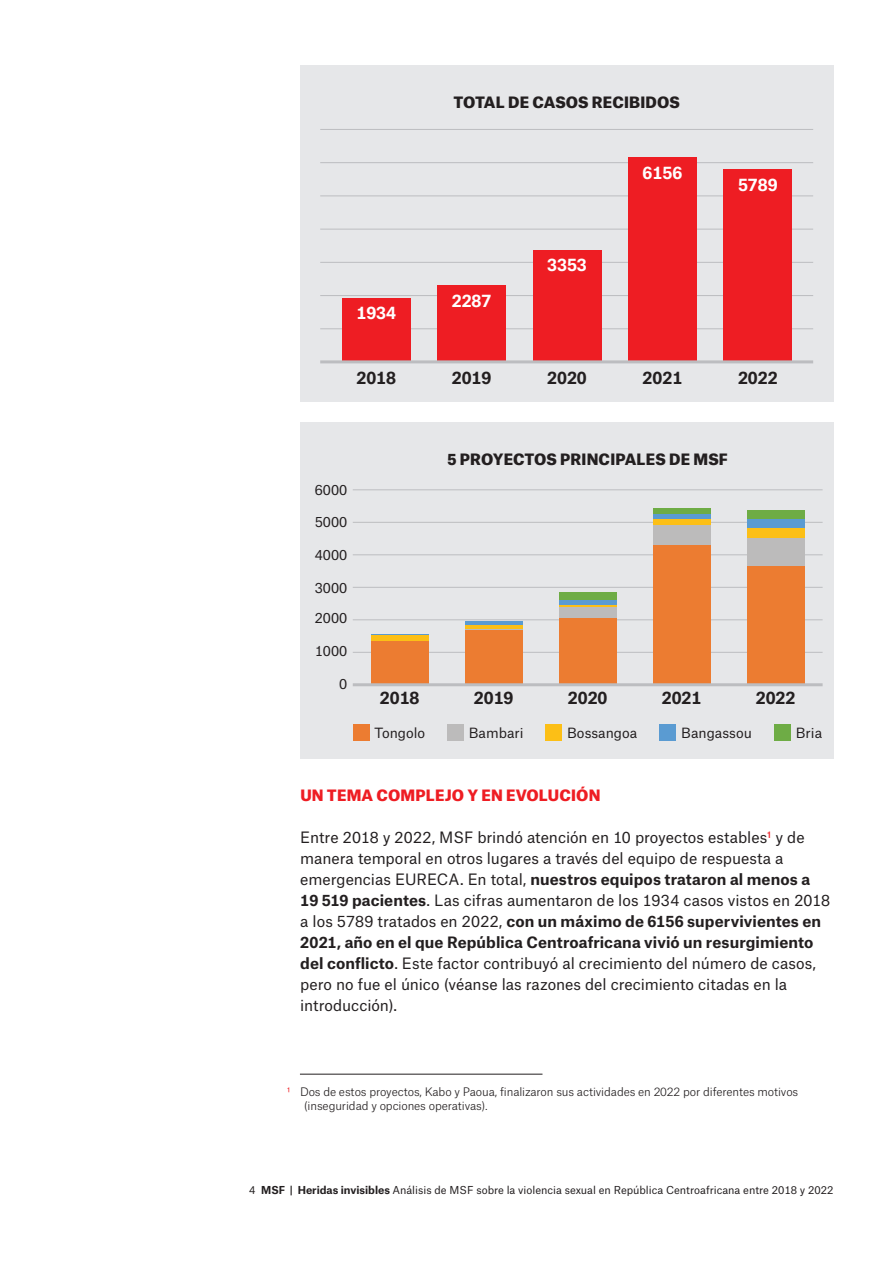
<style>
.page{position:relative;width:893px;height:1263px;background:#fff}
.page>*{position:absolute;margin:0;border:0;box-sizing:border-box;transform-origin:0 0}
.t1{font:700 16.5px "Atlas Grotesk TF";color:#231f20}
.t2{font:700 16.5px "Atlas Grotesk TF";color:#fff}
.Texto{font:15px/21px "Atlas Grotesk TF";letter-spacing:-.005em;color:#231f20}
.Subtítulos_01{font:900 15px "Atlas Grotesk TF";letter-spacing:.01em;color:#231f20}
.Subtítulos_01-2{font:900 15px "Atlas Grotesk TF";letter-spacing:.01em;color:#ee1d23}
.t3{font:13.5px "Atlas Grotesk TF";color:#231f20}
.Nota_al_pie{font:300 11.25px/14.2px "Atlas Grotesk TF";letter-spacing:-.01em;color:#231f20}
.t4{font:10.5px "Atlas Grotesk TF";color:#231f20}
.s1{color:#ee1d23}
.s2{font-weight:700}
</style>
<div class="page">
<div style="left:300px;top:423px;width:534px;height:336px;background:#e6e7e9"></div>
<div style="left:300px;top:66px;width:533px;height:336px;background:#e6e7e9"></div>
<hr style="left:320px;top:328px;width:493px;height:1px;background:#bcbdc0">
<hr style="left:320px;top:295px;width:493px;height:1px;background:#bcbdc0">
<hr style="left:320px;top:262px;width:493px;height:1px;background:#bcbdc0">
<hr style="left:320px;top:229px;width:493px;height:1px;background:#bcbdc0">
<hr style="left:320px;top:195px;width:493px;height:1px;background:#bcbdc0">
<hr style="left:320px;top:162px;width:493px;height:1px;background:#bcbdc0">
<hr style="left:320px;top:129px;width:493px;height:1px;background:#bcbdc0">
<div style="left:342px;top:298px;width:68px;height:65px;background:#ee1d23"></div>
<div style="left:437px;top:285px;width:69px;height:78px;background:#ee1d23"></div>
<div style="left:533px;top:250px;width:68px;height:113px;background:#ee1d23"></div>
<div style="left:628px;top:158px;width:69px;height:205px;background:#ee1d23"></div>
<div style="left:724px;top:169px;width:68px;height:194px;background:#ee1d23"></div>
<hr style="left:320px;top:360px;width:493px;height:3px;background:#bcbdc0">
<hr style="left:353px;top:652px;width:470px;height:1px;background:#bcbdc0">
<hr style="left:353px;top:619px;width:470px;height:1px;background:#bcbdc0">
<hr style="left:353px;top:587px;width:470px;height:1px;background:#bcbdc0">
<hr style="left:353px;top:554px;width:470px;height:1px;background:#bcbdc0">
<hr style="left:353px;top:522px;width:470px;height:1px;background:#bcbdc0">
<hr style="left:353px;top:489px;width:470px;height:1px;background:#bcbdc0">
<div style="left:371px;top:641px;width:57px;height:45px;background:#ec7c31"></div>
<div style="left:465px;top:630px;width:57px;height:56px;background:#ec7c31"></div>
<div style="left:559px;top:618px;width:57px;height:68px;background:#ec7c31"></div>
<div style="left:653px;top:545px;width:57px;height:141px;background:#ec7c31"></div>
<div style="left:747px;top:566px;width:57px;height:120px;background:#ec7c31"></div>
<div style="left:353px;top:724px;width:16px;height:17px;background:#ec7c31"></div>
<div style="left:447px;top:724px;width:17px;height:17px;background:#bcbbbb"></div>
<div style="left:545px;top:724px;width:17px;height:17px;background:#fcbf16"></div>
<div style="left:660px;top:724px;width:16px;height:17px;background:#5a9bd2"></div>
<div style="left:774px;top:724px;width:17px;height:17px;background:#6eac45"></div>
<hr style="left:353px;top:683px;width:470px;height:3px;background:#bcbdc0">
<div style="left:747px;top:537px;width:57px;height:29px;background:#bcbbbb"></div>
<div style="left:747px;top:527px;width:57px;height:10px;background:#fcbf16"></div>
<div style="left:747px;top:519px;width:57px;height:8px;background:#5a9bd2"></div>
<div style="left:747px;top:511px;width:57px;height:8px;background:#6eac45"></div>
<div style="left:653px;top:524px;width:57px;height:21px;background:#bcbbbb"></div>
<div style="left:653px;top:519px;width:57px;height:5px;background:#fcbf16"></div>
<div style="left:653px;top:513px;width:57px;height:6px;background:#5a9bd2"></div>
<div style="left:653px;top:508px;width:57px;height:5px;background:#6eac45"></div>
<div style="left:559px;top:607px;width:57px;height:11px;background:#bcbbbb"></div>
<hr style="left:559px;top:605px;width:57px;height:2px;background:#fcbf16">
<div style="left:559px;top:600px;width:57px;height:5px;background:#5a9bd2"></div>
<div style="left:559px;top:593px;width:57px;height:7px;background:#6eac45"></div>
<hr style="left:465px;top:629px;width:57px;height:1px;background:#bcbbbb">
<hr style="left:465px;top:625px;width:57px;height:4px;background:#fcbf16">
<hr style="left:465px;top:622px;width:57px;height:3px;background:#5a9bd2">
<hr style="left:371px;top:640px;width:57px;height:1px;background:#bcbbbb">
<div style="left:371px;top:635px;width:57px;height:5px;background:#fcbf16"></div>
<hr style="left:371px;top:634px;width:57px;height:1px;background:#5a9bd2">
<hr style="left:300px;top:1074px;width:242px;height:1px;background:#231f20">
<p class="t2" style="left:356px;top:299px;width:41px">1934</p>
<p class="t1" style="left:356px;top:364px;width:41px">2018</p>
<p class="Subtítulos_01" style="left:453px;top:89px;width:228px">TOTAL DE CASOS RECIBIDOS</p>
<p class="t2" style="left:452px;top:287px;width:41px">2287</p>
<p class="t1" style="left:452px;top:364px;width:41px">2019</p>
<p class="t2" style="left:547px;top:252px;width:41px">3353</p>
<p class="t1" style="left:547px;top:364px;width:41px">2020</p>
<p class="t2" style="left:643px;top:159px;width:41px">6156</p>
<p class="t1" style="left:643px;top:364px;width:41px">2021</p>
<p class="t2" style="left:738px;top:171px;width:41px">5789</p>
<p class="t1" style="left:738px;top:364px;width:41px">2022</p>
<p class="t3" style="left:315px;top:479px;width:34px">6000</p>
<p class="t3" style="left:315px;top:511px;width:34px">5000</p>
<p class="t3" style="left:315px;top:544px;width:34px">4000</p>
<p class="t3" style="left:315px;top:577px;width:34px">3000</p>
<p class="t3" style="left:315px;top:607px;width:34px">2000</p>
<p class="t3" style="left:315px;top:640px;width:34px">1000</p>
<p class="t3" style="left:339px;top:673px;width:10px">0</p>
<p class="Subtítulos_01" style="left:448px;top:446px;width:282px">5 PROYECTOS PRINCIPALES DE MSF</p>
<p class="t1" style="left:380px;top:685px;width:41px">2018</p>
<p class="t1" style="left:474px;top:685px;width:41px">2019</p>
<p class="t1" style="left:568px;top:685px;width:41px">2020</p>
<p class="t1" style="left:662px;top:685px;width:41px">2021</p>
<p class="t1" style="left:756px;top:685px;width:41px">2022</p>
<p class="t3" style="left:374px;top:722px;width:52px">Tongolo</p>
<p class="t3" style="left:469px;top:722px;width:56px">Bambari</p>
<p class="t3" style="left:567px;top:722px;width:72px">Bossangoa</p>
<p class="t3" style="left:681px;top:722px;width:72px">Bangassou</p>
<p class="t3" style="left:796px;top:722px;width:28px">Bria</p>
<p class="Subtítulos_01-2" style="left:300px;top:782px;width:302px">UN TEMA COMPLEJO Y EN EVOLUCIÓN</p>
<p class="Texto" style="left:300px;top:825px;width:531px">Entre 2018 y 2022, MSF brindó atención en 10 proyectos estables<span class="s1">1</span> y de manera temporal en otros lugares a través del equipo de respuesta a emergencias EURECA. En total, <span class="s2">nuestros equipos trataron al menos a 19 519 pacientes</span>. Las cifras aumentaron de los 1934 casos vistos en 2018 a los 5789 tratados en 2022, <span class="s2">con un máximo de 6156 supervivientes en 2021, año en el que República Centroafricana vivió un resurgimiento del conflicto</span>. Este factor contribuyó al crecimiento del número de casos, pero no fue el único (véanse las razones del crecimiento citadas en la introducción).</p>
<p class="Nota_al_pie" style="left:304px;top:1083px;width:495px;text-indent:-17px"><span class="s1">1</span> Dos de estos proyectos, Kabo y Paoua, finalizaron sus actividades en 2022 por diferentes motivos (inseguridad y opciones operativas).</p>
<p class="t4" style="left:249px;top:1182px;width:586px">4 <span class="s2">MSF | Heridas invisibles</span> Análisis de MSF sobre la violencia sexual en República Centroafricana entre 2018 y 2022</p>
</div>
